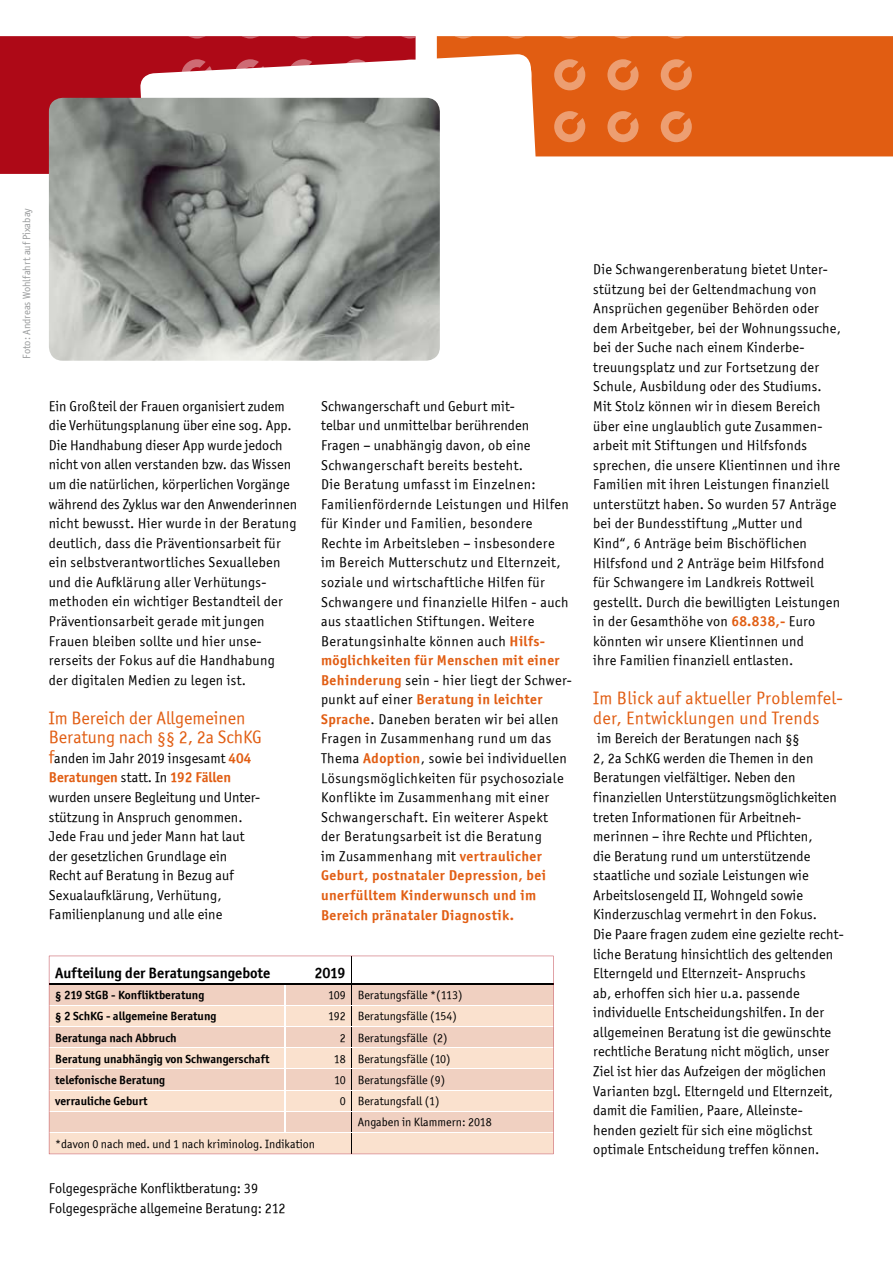
<style>
.page{position:relative;width:893px;height:1263px;background:#fff}
.page>*{position:absolute;margin:0;border:0;box-sizing:border-box;transform-origin:0 0}
.t1{font:18px/19.5px "Officina Sans ITCTT Book";letter-spacing:.02em;color:#e15d12}
.t2{font:18px/19.5px "Officina Sans ITCTT Book";color:#e15d12}
.t3{font:15px "Officina Sans ITCTT Bold";color:#000}
.t4{font:14.25px/19.5px "Officina Sans ITCTT Book";letter-spacing:.02em;color:#000}
.t5{font:14.25px/19.5px "Officina Sans ITCTT Bold";letter-spacing:.03em;color:#e15d12}
.t6{font:14.25px/19.5px "Officina Sans ITCTT Book";color:#000}
.t7{font:14.25px "Officina Sans ITCTT Bold";color:#e15d12}
.t8{font:12px/21.1px "Officina Sans ITCTT Book";color:#000}
.t9{font:12px "Officina Sans ITCTT Bold";color:#000}
.t10{font:10.5px "Officina Sans ITCTT Book";color:#9a9c9d}
.s1{font-size:18px;color:#e15d12}
.s2{font-family:"Officina Sans ITCTT Bold";color:#e15d12}
.s3{font-family:"Officina Sans ITCTT Book";color:#000}
</style>
<div class="page">
<div style="left:0;top:36px;width:416px;height:138px;background:#ae0917"></div>
<div style="left:437px;top:36px;width:456px;height:120px;background:#e15d12"></div>
<svg style="left:49px;top:956px;width:505px;height:198px"></svg>
<svg style="left:181px;top:36px;width:32px;height:3px"></svg>
<svg style="left:235px;top:36px;width:31px;height:3px"></svg>
<svg style="left:288px;top:36px;width:31px;height:3px"></svg>
<svg style="left:341px;top:36px;width:31px;height:3px"></svg>
<svg style="left:394px;top:36px;width:22px;height:3px"></svg>
<svg style="left:448px;top:36px;width:31px;height:3px"></svg>
<svg style="left:501px;top:36px;width:31px;height:3px"></svg>
<svg style="left:554px;top:36px;width:31px;height:3px"></svg>
<svg style="left:607px;top:36px;width:32px;height:3px"></svg>
<svg style="left:661px;top:36px;width:31px;height:3px"></svg>
<svg style="left:554px;top:59px;width:31px;height:31px"></svg>
<svg style="left:607px;top:59px;width:32px;height:31px"></svg>
<svg style="left:661px;top:59px;width:31px;height:31px"></svg>
<svg style="left:554px;top:111px;width:31px;height:31px"></svg>
<svg style="left:607px;top:111px;width:32px;height:31px"></svg>
<svg style="left:661px;top:111px;width:31px;height:31px"></svg>
<svg style="left:140px;top:54px;width:404px;height:103px;fill:#fff"></svg>
<img style="left:49px;top:98px;width:391px;height:263px;border-radius:14px">
<p class="t10" style="left:21px;top:359px;width:152px;rotate:-90deg">Foto: Andreas Wohlfahrt auf Pixabay</p>
<p class="t4" style="left:49px;top:396px;width:250px">Ein Großteil der Frauen organisiert zudem die Verhütungsplanung über eine sog. App.<br>Die Handhabung dieser App wurde jedoch nicht von allen verstanden bzw. das Wissen um die natürlichen, körperlichen Vorgänge während des Zyklus war den Anwenderinnen nicht bewusst. Hier wurde in der Beratung deutlich, dass die Präventionsarbeit für ein selbstverantwortliches Sexualleben und die Aufklärung aller Verhütungs&shy;methoden ein wichtiger Bestandteil der Präventionsarbeit gerade mit jungen Frauen bleiben sollte und hier unse&shy;rerseits der Fokus auf die Handhabung der digitalen Medien zu legen ist.</p>
<p class="t2" style="left:49px;top:708px;width:214px">Im Bereich der Allgemeinen<br>Beratung nach §§ 2, 2a SchKG</p>
<p class="t6" style="left:49px;top:748px;width:204px"><span class="s1">f</span>anden im Jahr 2019 insgesamt <span class="s2">404</span></p>
<p class="t7" style="left:49px;top:769px;width:184px">Beratungen <span class="s3">statt. In</span> 192 Fällen</p>
<p class="t4" style="left:49px;top:787px;width:213px">wurden unsere Begleitung und Unter&shy;stützung in Anspruch genommen.<br>Jede Frau und jeder Mann hat laut der gesetzlichen Grundlage ein<br>Recht auf Beratung in Bezug auf<br>Sexualaufklärung, Verhütung,<br>Familienplanung und alle eine</p>
<p class="t4" style="left:321px;top:396px;width:249px">Schwangerschaft und Geburt mit-<br>telbar und unmittelbar berührenden Fragen – unabhängig davon, ob eine Schwangerschaft bereits besteht.<br>Die Beratung umfasst im Einzelnen:<br>Familienfördernde Leistungen und Hilfen für Kinder und Familien, besondere Rechte im Arbeitsleben – insbesondere im Bereich Mutterschutz und Elternzeit, soziale und wirtschaftliche Hilfen für Schwangere und finanzielle Hilfen - auch aus staatlichen Stiftungen. Weitere Beratungsinhalte können auch <span class="s2">Hilfs-</span></p>
<p class="t5" style="left:321px;top:650px;width:240px">möglichkeiten für Menschen mit einer</p>
<p class="t4" style="left:321px;top:670px;width:252px"><span class="s2">Behinderung</span> sein - hier liegt der Schwer-</p>
<p class="t5" style="left:321px;top:690px;width:223px"><span class="s3">punkt auf einer</span> Beratung in leichter</p>
<p class="t4" style="left:321px;top:709px;width:247px"><span class="s2">Sprache</span>. Daneben beraten wir bei allen Fragen in Zusammenhang rund um das Thema <span class="s2">Adoption</span>, sowie bei individuellen Lösungsmöglichkeiten für psychosoziale Konflikte im Zusammenhang mit einer Schwangerschaft. Ein weiterer Aspekt der Beratungsarbeit ist die Beratung<br>im Zusammenhang mit <span class="s2">vertraulicher</span></p>
<p class="t5" style="left:321px;top:866px;width:226px">Geburt, postnataler Depression, bei unerfülltem Kinderwunsch und im<br>Bereich pränataler Diagnostik.</p>
<p class="t3" style="left:55px;top:964px;width:217px">Aufteilung der Beratungsangebote</p>
<p class="t3" style="left:314px;top:964px;width:33px">2019</p>
<p class="t9" style="left:55px;top:988px;width:151px">§ 219 StGB - Konfliktberatung</p>
<p class="t8" style="left:328px;top:984px;width:136px">109 Beratungsfälle *(113)</p>
<p class="t9" style="left:55px;top:1009px;width:163px">§ 2 SchKG - allgemeine Beratung</p>
<p class="t8" style="left:328px;top:1006px;width:130px">192 Beratungsfälle (154)</p>
<p class="t9" style="left:55px;top:1030px;width:123px">Beratunga nach Abbruch</p>
<p class="t8" style="left:340px;top:1027px;width:109px">2 Beratungsfälle (2)</p>
<p class="t9" style="left:55px;top:1051px;width:216px">Beratung unabhängig von Schwangerschaft</p>
<p class="t8" style="left:334px;top:1048px;width:118px">18 Beratungsfälle (10)</p>
<p class="t9" style="left:55px;top:1072px;width:112px">telefonische Beratung</p>
<p class="t8" style="left:334px;top:1069px;width:113px">10 Beratungsfälle (9)</p>
<p class="t9" style="left:55px;top:1094px;width:94px">verrauliche Geburt</p>
<p class="t8" style="left:358px;top:1090px;width:135px;text-indent:-18px">0 Beratungsfall (1)<br>Angaben in Klammern: 2018</p>
<p class="t8" style="left:55px;top:1133px;width:261px">*davon 0 nach med. und 1 nach kriminolog. Indikation</p>
<p class="t6" style="left:49px;top:1178px;width:238px">Folgegespräche Konfliktberatung: 39<br>Folgegespräche allgemeine Beratung: 212</p>
<p class="t4" style="left:593px;top:259px;width:249px">Die Schwangerenberatung bietet Unter&shy;stützung bei der Geltendmachung von Ansprüchen gegenüber Behörden oder dem Arbeitgeber, bei der Wohnungssuche, bei der Suche nach einem Kinderbe&shy;treuungsplatz und zur Fortsetzung der Schule, Ausbildung oder des Studiums.<br>Mit Stolz können wir in diesem Bereich über eine unglaublich gute Zusammen&shy;arbeit mit Stiftungen und Hilfsfonds sprechen, die unsere Klientinnen und ihre Familien mit ihren Leistungen finanziell unterstützt haben. So wurden 57 Anträge bei der Bundesstiftung „Mutter und Kind“, 6 Anträge beim Bischöflichen Hilfsfond und 2 Anträge beim Hilfsfond für Schwangere im Landkreis Rottweil gestellt. Durch die bewilligten Leistungen in der Gesamthöhe von <span class="s2">68.838,-</span> Euro könnten wir unsere Klientinnen und<br>ihre Familien finanziell entlasten.</p>
<p class="t1" style="left:593px;top:688px;width:251px">Im Blick auf aktueller Problemfel&shy;der, Entwicklungen und Trends</p>
<p class="t4" style="left:593px;top:729px;width:252px">im Bereich der Beratungen nach §§<br>2, 2a SchKG werden die Themen in den Beratungen vielfältiger. Neben den finanziellen Unterstützungsmöglichkeiten treten Informationen für Arbeitneh&shy;merinnen – ihre Rechte und Pflichten,<br>die Beratung rund um unterstützende staatliche und soziale Leistungen wie Arbeitslosengeld II, Wohngeld sowie Kinderzuschlag vermehrt in den Fokus.<br>Die Paare fragen zudem eine gezielte recht&shy;liche Beratung hinsichtlich des geltenden Elterngeld und Elternzeit- Anspruchs<br>ab, erhoffen sich hier u.a. passende individuelle Entscheidungshilfen. In der allgemeinen Beratung ist die gewünschte rechtliche Beratung nicht möglich, unser Ziel ist hier das Aufzeigen der möglichen Varianten bzgl. Elterngeld und Elternzeit, damit die Familien, Paare, Alleinste&shy;henden gezielt für sich eine möglichst optimale Entscheidung treffen können.</p>
</div>
